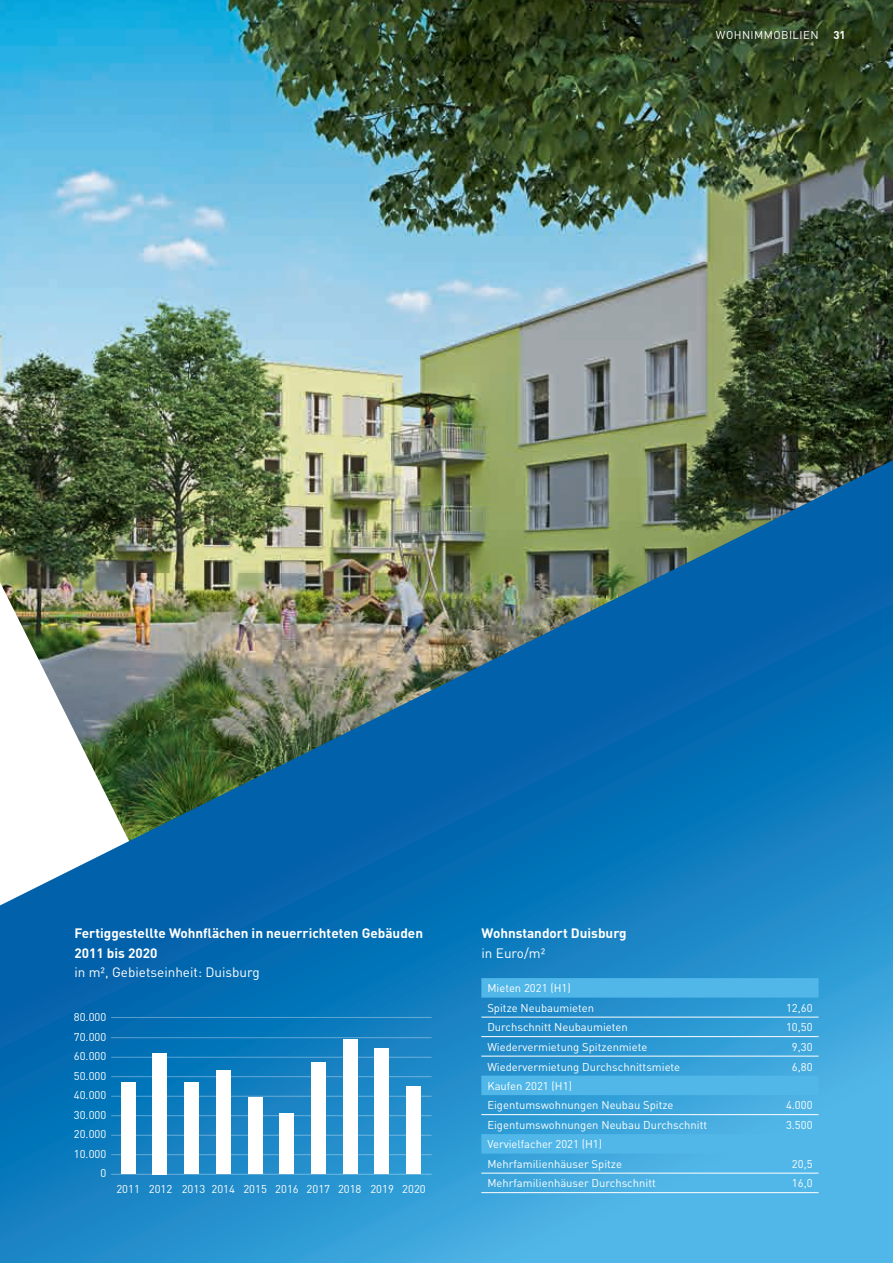
<style>
.page{position:relative;width:893px;height:1263px;background:#fff}
.page>*{position:absolute;margin:0;border:0;box-sizing:border-box;transform-origin:0 0}
.t1{font:700 13.5px/19.5px "DIN";color:#fff}
.t2{font:13.5px "DIN";color:#fff}
.t3{font:11.25px/19.5px "DIN";color:#fff}
.t4{font:11.25px "DIN";letter-spacing:.035em;color:#fff}
.t5{font:700 11.25px "DIN";color:#fff}
</style>
<div class="page">
<img style="left:0;top:0;width:893px;height:460px">
<img style="left:0;top:460px;width:893px;height:803px">
<hr style="left:111px;top:1037px;width:321px;height:1px;background:#fff">
<hr style="left:111px;top:1017px;width:321px;height:1px;background:#fff">
<hr style="left:111px;top:1076px;width:321px;height:1px;background:#fff">
<hr style="left:111px;top:1115px;width:321px;height:1px;background:#fff">
<hr style="left:111px;top:1154px;width:321px;height:1px;background:#fff">
<hr style="left:111px;top:1057px;width:321px;height:1px;background:#fff">
<hr style="left:111px;top:1096px;width:321px;height:1px;background:#fff">
<hr style="left:111px;top:1135px;width:321px;height:1px;background:#fff">
<div style="left:121px;top:1082px;width:15px;height:92px;background:#fff"></div>
<div style="left:152px;top:1053px;width:15px;height:121px;background:#fff"></div>
<div style="left:184px;top:1082px;width:15px;height:92px;background:#fff"></div>
<div style="left:216px;top:1070px;width:15px;height:104px;background:#fff"></div>
<div style="left:248px;top:1097px;width:14px;height:77px;background:#fff"></div>
<div style="left:279px;top:1114px;width:15px;height:60px;background:#fff"></div>
<div style="left:311px;top:1063px;width:15px;height:111px;background:#fff"></div>
<div style="left:343px;top:1040px;width:15px;height:134px;background:#fff"></div>
<div style="left:374px;top:1049px;width:15px;height:125px;background:#fff"></div>
<div style="left:406px;top:1086px;width:15px;height:88px;background:#fff"></div>
<hr style="left:111px;top:1174px;width:321px;height:1px;background:#fff">
<svg style="left:481px;top:978px;width:338px;height:175px"></svg>
<hr style="left:481px;top:1017px;width:289px;height:1px;background:#fff">
<hr style="left:770px;top:1017px;width:49px;height:1px;background:#fff">
<hr style="left:481px;top:1036px;width:289px;height:1px;background:#fff">
<hr style="left:770px;top:1036px;width:49px;height:1px;background:#fff">
<hr style="left:481px;top:1056px;width:289px;height:1px;background:#fff">
<hr style="left:770px;top:1056px;width:49px;height:1px;background:#fff">
<hr style="left:481px;top:1114px;width:289px;height:1px;background:#fff">
<hr style="left:770px;top:1114px;width:49px;height:1px;background:#fff">
<hr style="left:481px;top:1173px;width:289px;height:1px;background:#fff">
<hr style="left:770px;top:1173px;width:49px;height:1px;background:#fff">
<hr style="left:481px;top:1192px;width:289px;height:1px;background:#fff">
<hr style="left:770px;top:1192px;width:49px;height:1px;background:#fff">
<p class="t4" style="left:716px;top:28px;width:104px">WOHNIMMOBILIEN</p>
<p class="t5" style="left:833px;top:28px;width:14px">31</p>
<p class="t1" style="left:74px;top:923px;width:350px">Fertiggestellte Wohnflächen in neuerrichteten Gebäuden<br>2011 bis 2020</p>
<p class="t2" style="left:74px;top:964px;width:187px">in m², Gebietseinheit: Duisburg</p>
<p class="t3" style="left:74px;top:1007px;width:34px;text-align:right">80.000<br>70.000<br>60.000<br>50.000<br>40.000<br>30.000<br>20.000<br>10.000<br>0</p>
<p class="t3" style="left:116px;top:1179px;width:311px">2011 2012 2013 2014 2015 2016 2017 2018 2019 2020</p>
<p class="t1" style="left:482px;top:923px;width:147px">Wohnstandort Duisburg</p>
<p class="t2" style="left:482px;top:944px;width:65px">in Euro/m²</p>
<p class="t3" style="left:487px;top:978px;width:108px">Mieten 2021 (H1)<br>Spitze Neubaumieten</p>
<p class="t3" style="left:786px;top:998px;width:28px">12,60</p>
<p class="t3" style="left:487px;top:1017px;width:142px">Durchschnitt Neubaumieten</p>
<p class="t3" style="left:786px;top:1017px;width:28px">10,50</p>
<p class="t3" style="left:487px;top:1037px;width:161px">Wiedervermietung Spitzenmiete</p>
<p class="t3" style="left:792px;top:1037px;width:22px">9,30</p>
<p class="t3" style="left:487px;top:1056px;width:194px">Wiedervermietung Durchschnittsmiete</p>
<p class="t3" style="left:792px;top:1056px;width:22px">6,80</p>
<p class="t3" style="left:487px;top:1076px;width:188px">Kaufen 2021 (H1)<br>Eigentumswohnungen Neubau Spitze</p>
<p class="t3" style="left:786px;top:1095px;width:28px">4.000</p>
<p class="t3" style="left:487px;top:1115px;width:221px">Eigentumswohnungen Neubau Durchschnitt</p>
<p class="t3" style="left:786px;top:1115px;width:28px">3.500</p>
<p class="t3" style="left:487px;top:1134px;width:136px">Vervielfacher 2021 (H1)<br>Mehrfamilienhäuser Spitze</p>
<p class="t3" style="left:792px;top:1154px;width:22px">20,5</p>
<p class="t3" style="left:487px;top:1173px;width:170px">Mehrfamilienhäuser Durchschnitt</p>
<p class="t3" style="left:792px;top:1173px;width:22px">16,0</p>
</div>
